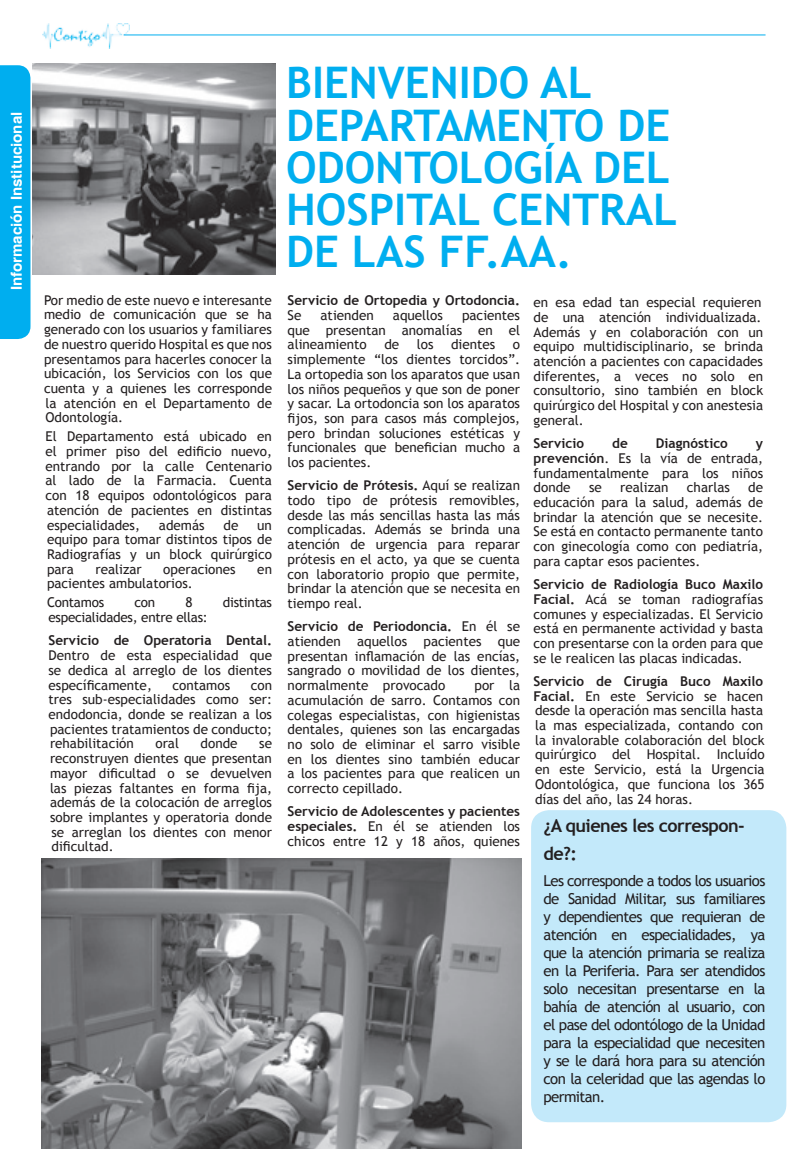
<style>
.page{position:relative;width:808px;height:1149px;background:#fff}
.page>*{position:absolute;margin:0;border:0;box-sizing:border-box;transform-origin:0 0}
.t1{font:700 43.5px/42.3px "Trebuchet MS";color:#00aeef}
.t2{font:700 18px/27.6px "Trebuchet MS";letter-spacing:-.03em;color:#231f20}
.t3{font:15px/18px "Trebuchet MS";letter-spacing:-.04em;color:#231f20;text-align:justify}
.t4{font:700 15px "Helvetica";color:#fff}
.t5{font:13.5px/14.7px "Trebuchet MS";color:#231f20;text-align:justify}
.t6{font:700 13.5px "Trebuchet MS";color:#231f20}
.t7{font:13.5px "Trebuchet MS";letter-spacing:-.02em;color:#231f20}
.s1{font-weight:700}
</style>
<div class="page">
<img style="left:43px;top:23px;width:86px;height:25px">
<hr style="left:124px;top:35px;width:641px;height:1px;background:#00aeef">
<div style="left:0;top:65px;width:31px;height:274px;background:#00aeef"></div>
<img style="left:42px;top:858px;width:480px;height:290px">
<div style="left:531px;top:809px;width:255px;height:312px;background:#c3e9fa;border-radius:18px"></div>
<img style="left:33px;top:64px;width:242px;height:210px">
<p class="t4" style="left:8px;top:290px;width:180px;rotate:-90deg">Información Institucional</p>
<p class="t5" style="left:44px;top:292px;width:230px">Por medio de este nuevo e interesante medio de comunicación que se ha generado con los usuarios y familiares de nuestro querido Hospital es que nos presentamos para hacerles conocer la ubicación, los Servicios con los que cuenta y a quienes les corresponde la atención en el Departamento de Odontología.</p>
<p class="t5" style="left:46px;top:429px;width:228px">El Departamento está ubicado en el primer piso del edificio nuevo, entrando por la calle Centenario al lado de la Farmacia. Cuenta con 18 equipos odontológicos para atención de pacientes en distintas especialidades,</p>
<p class="t5" style="left:159px;top:517px;width:47px">además</p>
<p class="t5" style="left:224px;top:517px;width:16px">de</p>
<p class="t5" style="left:47px;top:517px;width:227px;text-indent:210px">un equipo para tomar distintos tipos de Radiografías y un block quirúrgico para</p>
<p class="t5" style="left:95px;top:561px;width:48px">realizar</p>
<p class="t5" style="left:163px;top:561px;width:74px">operaciones</p>
<p class="t5" style="left:257px;top:561px;width:16px">en</p>
<p class="t5" style="left:47px;top:574px;width:147px;line-height:18.9px">pacientes ambulatorios.<br>Contamos</p>
<p class="t5" style="left:134px;top:595px;width:22px">con</p>
<p class="t5" style="left:185px;top:595px;width:9px">8</p>
<p class="t7" style="left:223px;top:594px;width:51px">distintas</p>
<p class="t7" style="left:49px;top:609px;width:161px">especialidades, entre ellas:</p>
<p class="t6" style="left:49px;top:632px;width:225px">Servicio de Operatoria Dental.</p>
<p class="t5" style="left:49px;top:648px;width:225px">Dentro de esta especialidad que se dedica al arreglo de los dientes específicamente,</p>
<p class="t5" style="left:173px;top:677px;width:59px">contamos</p>
<p class="t5" style="left:49px;top:677px;width:225px;text-indent:202px">con tres sub-especialidades como ser: endodoncia, donde se realizan a los pacientes tratamientos de conducto; rehabilitación</p>
<p class="t5" style="left:155px;top:736px;width:25px">oral</p>
<p class="t5" style="left:201px;top:736px;width:39px">donde</p>
<p class="t5" style="left:50px;top:736px;width:224px;text-indent:209px">se reconstruyen dientes que presentan mayor dificultad o se devuelven las piezas faltantes en forma fija, además de la colocación de arreglos sobre implantes y operatoria donde se arreglan los dientes con menor dificultad.</p>
<h1 class="t1" style="left:286px;top:62px;width:393px">BIENVENIDO AL<br>DEPARTAMENTO DE<br>ODONTOLOGÍA DEL<br>HOSPITAL CENTRAL<br>DE LAS FF.AA.</h1>
<p class="t6" style="left:288px;top:292px;width:234px">Servicio de Ortopedia y Ortodoncia.</p>
<p class="t5" style="left:288px;top:308px;width:15px">Se</p>
<p class="t5" style="left:321px;top:308px;width:55px">atienden</p>
<p class="t5" style="left:393px;top:308px;width:52px">aquellos</p>
<p class="t5" style="left:534px;top:295px;width:231px">en esa edad tan especial requieren de una atención individualizada.<br>Además y en colaboración con un equipo multidisciplinario, se brinda atención a pacientes con capacidades diferentes, a veces no solo en consultorio, sino también en block quirúrgico del Hospital y con anestesia general.</p>
<p class="t6" style="left:534px;top:435px;width:52px">Servicio</p>
<p class="t6" style="left:612px;top:435px;width:17px">de</p>
<p class="t6" style="left:656px;top:435px;width:74px">Diagnóstico</p>
<p class="t5" style="left:288px;top:308px;width:234px;text-indent:174px">pacientes que presentan anomalías en el alineamiento</p>
<p class="t5" style="left:384px;top:337px;width:16px">de</p>
<p class="t5" style="left:417px;top:337px;width:18px">los</p>
<p class="t5" style="left:451px;top:337px;width:46px">dientes</p>
<p class="t5" style="left:288px;top:337px;width:234px;text-indent:225px">o simplemente “los dientes torcidos”.<br>La ortopedia son los aparatos que usan los niños pequeños y que son de poner y sacar. La ortodoncia son los aparatos fijos, son para casos más complejos, pero brindan soluciones estéticas y funcionales que benefician mucho a los pacientes.</p>
<p class="t5" style="left:288px;top:478px;width:234px"><span class="s1">Servicio de Prótesis.</span> Aquí se realizan todo tipo de prótesis removibles, desde las más sencillas hasta las más complicadas. Además se brinda una atención de urgencia para reparar prótesis en el acto, ya que se cuenta con laboratorio propio que permite, brindar la atención que se necesita en tiempo real.</p>
<p class="t5" style="left:288px;top:619px;width:234px"><span class="s1">Servicio de Periodoncia.</span> En él se atienden aquellos pacientes que presentan inflamación de las encías, sangrado o movilidad de los dientes, normalmente provocado</p>
<p class="t5" style="left:534px;top:436px;width:231px;text-indent:222px"><span class="s1">y prevención</span>. Es la vía de entrada, fundamentalmente para los niños donde</p>
<p class="t5" style="left:534px;top:480px;width:231px;text-indent:215px">de educación para la salud, además de brindar la atención que se necesite.<br>Se está en contacto permanente tanto con ginecología como con pediatría, para captar esos pacientes.</p>
<p class="t5" style="left:534px;top:577px;width:231px"><span class="s1">Servicio de Radiología Buco Maxilo Facial.</span> Acá se toman radiografías comunes y especializadas. El Servicio está en permanente actividad y basta con presentarse con la orden para que se le realicen las placas indicadas.</p>
<p class="t5" style="left:534px;top:673px;width:232px"><span class="s1">Servicio de Cirugía Buco Maxilo Facial.</span> En este Servicio se hacen desde la operación mas sencilla hasta la mas especializada, contando con la invalorable colaboración del block quirúrgico del Hospital. Incluído en este Servicio, está la Urgencia Odontológica, que funciona los 365 días del año, las 24 horas.</p>
<p class="t5" style="left:589px;top:480px;width:14px">se</p>
<p class="t5" style="left:620px;top:480px;width:50px">realizan</p>
<p class="t5" style="left:687px;top:480px;width:44px">charlas</p>
<p class="t5" style="left:288px;top:678px;width:234px;text-indent:187px">por la acumulación de sarro. Contamos con colegas especialistas, con higienistas dentales, quienes son las encargadas no solo de eliminar el sarro visible en los dientes sino también educar a los pacientes para que realicen un correcto cepillado.</p>
<p class="t5" style="left:288px;top:804px;width:234px"><span class="s1">Servicio de Adolescentes y pacientes especiales.</span> En él se atienden los chicos entre 12 y 18 años, quienes</p>
<h2 class="t2" style="left:543px;top:811px;width:203px">¿A quienes les correspon&shy;de?:</h2>
<p class="t3" style="left:543px;top:871px;width:223px">Les corresponde a todos los usuarios de Sanidad Militar, sus familiares y dependientes que requieran de atención en especialidades, ya que la atención primaria se realiza en la Periferia. Para ser atendidos solo necesitan presentarse en la bahía de atención al usuario, con el pase del odontólogo de la Unidad para la especialidad que necesiten y se le dará hora para su atención con la celeridad que las agendas lo permitan.</p>
</div>
